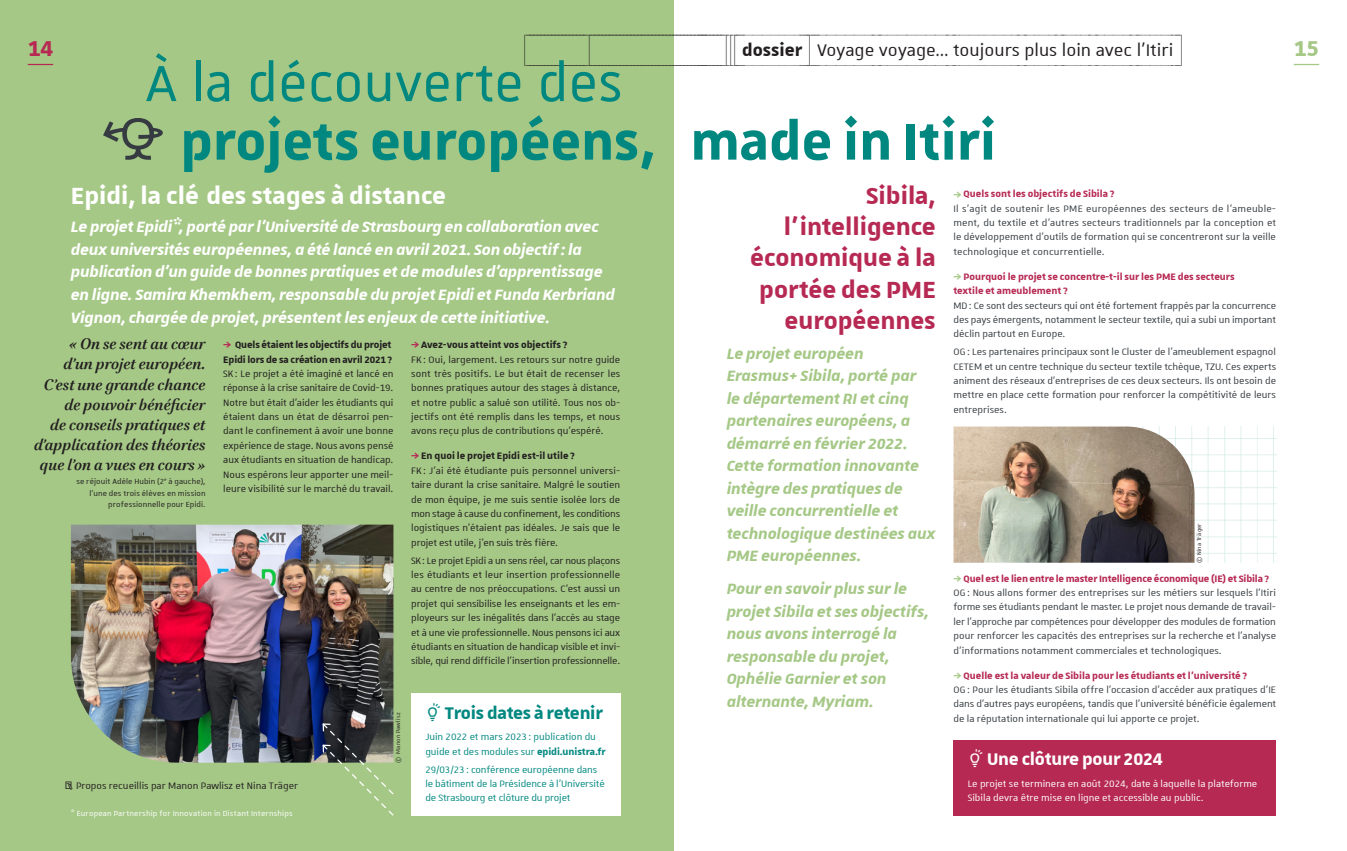
<style>
.page{position:relative;width:1347px;height:851px;background:#fff}
.page>*{position:absolute;margin:0;border:0;box-sizing:border-box;transform-origin:0 0}
.Titre-article{font:700 68.75px "Unistra A";color:#008880}
.Titre-article-2{font:68.75px "Unistra A";color:#008880}
.pré-Titre-article{font:700 31.25px/31.2px "Unistra A";color:#b62953;text-align:right}
.pré-Titre-article-2{font:700 31.25px "Unistra A";color:#fff}
.t1{font:700 28.75px "Unistra D";color:#b62953}
.t2{font:700 28.75px "Unistra D";color:#a5c886}
.t3{font:700 22.5px "Unistra Encadre";color:#231f20}
.t4{font:700 22.5px "Unistra A";letter-spacing:-.01em;color:#008880}
.t5{font:700 22.5px "Unistra A";letter-spacing:-.01em;color:#fff}
.chapeau{font:italic 700 20px/22.5px "Unistra A";letter-spacing:-.005em;color:#a5c886}
.chapeau-2{font:italic 700 20px/22.5px "Unistra A";letter-spacing:-.01em;color:#fff}
.citations_encadré{font:italic 700 17.5px/20px "Brill";color:#231f20;text-align:right}
.texte-courant_coul_3{font:12.5px/14.4px "Unistra A";color:#231f20;text-align:justify}
.texte-courant_coul_1{font:12.5px/14.4px "Unistra A";color:#353b40;text-align:justify}
.t6{font:700 12.5px/14.4px "Unistra A";color:#b62953}
.texte-courant_coul_3-2{font:12.5px/14.4px "Unistra A";letter-spacing:-.01em;color:#008880}
.t7{font:700 12.5px/14.4px "Unistra A";letter-spacing:-.01em;color:#231f20}
.texte-courant_coul_2{font:12.5px/14.4px "Unistra A";color:#fff}
.citations_encadré-2{font:10px/11.2px "Unistra B";letter-spacing:.01em;color:#231f20;text-align:right}
.légende{font:10px "Unistra B";letter-spacing:.015em;color:#fff}
.t8{font:7.5px "Unistra B";letter-spacing:.025em;color:#231f20}
.s1{font-weight:400}
.s2{color:#b62953}
.s3{font-family:"Unistra A"}
.s4{font-weight:700}
.s5{color:#a5c886}
</style>
<div class="page">
<img style="left:1194px;top:426px;width:82px;height:136px">
<div style="left:0;top:0;width:673px;height:850px;background:#a5c886"></div>
<img style="left:71px;top:524px;width:322px;height:238px">
<img style="left:953px;top:426px;width:241px;height:136px">
<div style="left:411px;top:693px;width:209px;height:122px;background:#fff"></div>
<div style="left:953px;top:739px;width:323px;height:76px;background:#b62953"></div>
<svg style="left:321px;top:722px;width:73px;height:94px"></svg>
<svg style="left:28px;top:64px;width:25px;height:1px"></svg>
<svg style="left:1293px;top:64px;width:26px;height:1px"></svg>
<p class="t3" style="left:524px;top:34px;width:659px">(_________________(_____________________________________(((_DOSSIER_)__<span class="s1">VOYAGE_VOYAGE…_TOUJOURS_PLUS_LOIN_AVEC_L'ITIRI_)</span></p>
<p class="t1" style="left:28px;top:32px;width:27px">14</p>
<p class="t2" style="left:1293px;top:32px;width:27px">15</p>
<p class="Titre-article-2" style="left:145px;top:47px;width:479px">À la découverte des</p>
<p class="Titre-article" style="left:180px;top:103px;width:817px">projets européens, made in Itiri</p>
<p class="pré-Titre-article-2" style="left:71px;top:178px;width:377px">Epidi, la clé des stages à distance</p>
<p class="chapeau-2" style="left:71px;top:215px;width:545px">Le projet Epidi*, porté par l’Université de Strasbourg en collaboration avec deux universités européennes, a été lancé en avril 2021. Son objectif: la publication d’un guide de bonnes pratiques et de modules d’apprentissage en ligne. Samira Khemkhem, responsable du projet Epidi et Funda Kerbriand Vignon, chargée de projet, présentent les enjeux de cette initiative.</p>
<p class="t7" style="left:411px;top:337px;width:158px"><span class="s2">⇒</span> Avez-vous atteint vos objectifs?</p>
<p class="texte-courant_coul_3" style="left:411px;top:351px;width:211px">FK : Oui, largement. Les retours sur notre guide sont très positifs. Le but était de recenser les bonnes pratiques autour des stages à distance, et notre public a salué son utilité. Tous nos ob&shy;jectifs ont été remplis dans les temps, et nous avons reçu plus de contributions qu’espéré.</p>
<p class="t7" style="left:411px;top:448px;width:165px"><span class="s2">⇒</span> En quoi le projet Epidi est-il utile ?</p>
<p class="texte-courant_coul_3" style="left:411px;top:463px;width:211px">FK : J'ai été étudiante puis personnel universi&shy;taire durant la crise sanitaire. Malgré le soutien de mon équipe, je me suis sentie isolée lors de mon stage à cause du confinement, les conditions logistiques n'étaient pas idéales. Je sais que le projet est utile, j'en suis très fière.</p>
<p class="texte-courant_coul_3" style="left:411px;top:552px;width:211px">SK: Le projet Epidi a un sens réel, car nous plaçons les étudiants et leur insertion professionnelle au centre de nos préoccupations. C'est aussi un projet qui sensibilise les enseignants et les em&shy;ployeurs sur les inégalités dans l'accès au stage et à une vie professionnelle. Nous pensons ici aux étudiants en situation de handicap visible et invi&shy;sible, qui rend difficile l'insertion professionnelle.</p>
<p class="citations_encadré" style="left:34px;top:334px;width:173px">« On se sent au cœur<br>d’un projet européen.<br>C’est une grande chance de pouvoir bénéficier<br>de conseils pratiques et d’application des théories que l’on a vues en cours »</p>
<p class="citations_encadré-2" style="left:76px;top:475px;width:131px">se réjouit Adèle Hubin (2<sup>e</sup> à gauche), l’une des trois élèves en mission professionnelle pour Epidi.</p>
<p class="t7" style="left:223px;top:337px;width:170px"><span class="s2">⇒</span> Quels étaient les objectifs du projet<br>Epidi lors de sa création en avril 2021?</p>
<p class="texte-courant_coul_3" style="left:223px;top:366px;width:172px">SK : Le projet a été imaginé et lancé en réponse à la crise sanitaire de Covid-19.<br>Notre but était d’aider les étudiants qui étaient dans un état de désarroi pen&shy;dant le confinement à avoir une bonne expérience de stage. Nous avons pensé aux étudiants en situation de handicap.<br>Nous espérons leur apporter une meil&shy;leure visibilité sur le marché du travail.</p>
<p class="texte-courant_coul_3" style="left:64px;top:778px;width:236px">→ Propos recueillis par Manon Pawlisz et Nina Träger</p>
<p class="légende" style="left:71px;top:807px;width:223px">* European Partnership for Innovation in Distant Internships</p>
<p class="t8" style="left:394px;top:762px;width:52px;rotate:-90deg"><span class="s3">©</span> Manon Pawlisz</p>
<p class="t4" style="left:445px;top:700px;width:160px">Trois dates à retenir</p>
<p class="texte-courant_coul_3-2" style="left:425px;top:729px;width:182px">Juin 2022 et mars 2023 : publication du guide et des modules sur <span class="s4">epidi.unistra.fr</span></p>
<p class="texte-courant_coul_3-2" style="left:425px;top:761px;width:181px">29/03/23: conférence européenne dans le bâtiment de la Présidence à l'Université de Strasbourg et clôture du projet</p>
<p class="pré-Titre-article" style="left:750px;top:179px;width:187px">Sibila, l’intelligence économique à la portée des PME européennes</p>
<p class="chapeau" style="left:726px;top:341px;width:211px">Le projet européen<br>Erasmus+ Sibila, porté par<br>le département RI et cinq partenaires européens, a démarré en février 2022.<br>Cette formation innovante intègre des pratiques de veille concurrentielle et technologique destinées aux<br>PME européennes.</p>
<p class="chapeau" style="left:726px;top:577px;width:204px">Pour en savoir plus sur le projet Sibila et ses objectifs, nous avons interrogé la responsable du projet,<br>Ophélie Garnier et son alternante, Myriam.</p>
<p class="t6" style="left:953px;top:186px;width:163px"><span class="s5">⇒</span> Quels sont les objectifs de Sibila ?</p>
<p class="texte-courant_coul_1" style="left:953px;top:201px;width:324px">Il s’agit de soutenir les PME européennes des secteurs de l'ameuble&shy;ment, du textile et d'autres secteurs traditionnels par la conception et le développement d'outils de formation qui se concentreront sur la veille technologique et concurrentielle.</p>
<p class="t6" style="left:953px;top:269px;width:283px"><span class="s5">⇒</span> Pourquoi le projet se concentre-t-il sur les PME des secteurs textile et ameublement ?</p>
<p class="texte-courant_coul_1" style="left:953px;top:297px;width:324px">MD: Ce sont des secteurs qui ont été fortement frappés par la concurrence des pays émergents, notamment le secteur textile, qui a subi un important déclin partout en Europe.</p>
<p class="texte-courant_coul_1" style="left:953px;top:344px;width:324px">OG : Les partenaires principaux sont le Cluster de l’ameublement espagnol CETEM et un centre technique du secteur textile tchèque, TZU. Ces experts animent des réseaux d’entreprises de ces deux secteurs. Ils ont besoin de mettre en place cette formation pour renforcer la compétitivité de leurs entreprises.</p>
<p class="t8" style="left:1195px;top:562px;width:41px;rotate:-90deg"><span class="s3">©</span> Nina Träger</p>
<p class="t6" style="left:953px;top:570px;width:317px"><span class="s5">⇒</span> Quel est le lien entre le master Intelligence économique (IE) et Sibila?</p>
<p class="texte-courant_coul_1" style="left:953px;top:585px;width:324px">OG : Nous allons former des entreprises sur les métiers sur lesquels l’Itiri forme ses étudiants pendant le master. Le projet nous demande de travail&shy;ler l’approche par compétences pour développer des modules de formation pour renforcer les capacités des entreprises sur la recherche et l’analyse d’informations notamment commerciales et technologiques.</p>
<p class="t6" style="left:953px;top:667px;width:295px"><span class="s5">⇒</span> Quelle est la valeur de Sibila pour les étudiants et l’université ?</p>
<p class="texte-courant_coul_1" style="left:953px;top:682px;width:324px">OG : Pour les étudiants Sibila offre l’occasion d’accéder aux pratiques d’IE dans d’autres pays européens, tandis que l’université bénéficie également de la réputation internationale qui lui apporte ce projet.</p>
<p class="t5" style="left:987px;top:746px;width:177px">Une clôture pour 2024</p>
<p class="texte-courant_coul_2" style="left:967px;top:776px;width:291px">Le projet se terminera en août 2024, date à laquelle la plateforme<br>Sibila devra être mise en ligne et accessible au public.</p>
</div>
